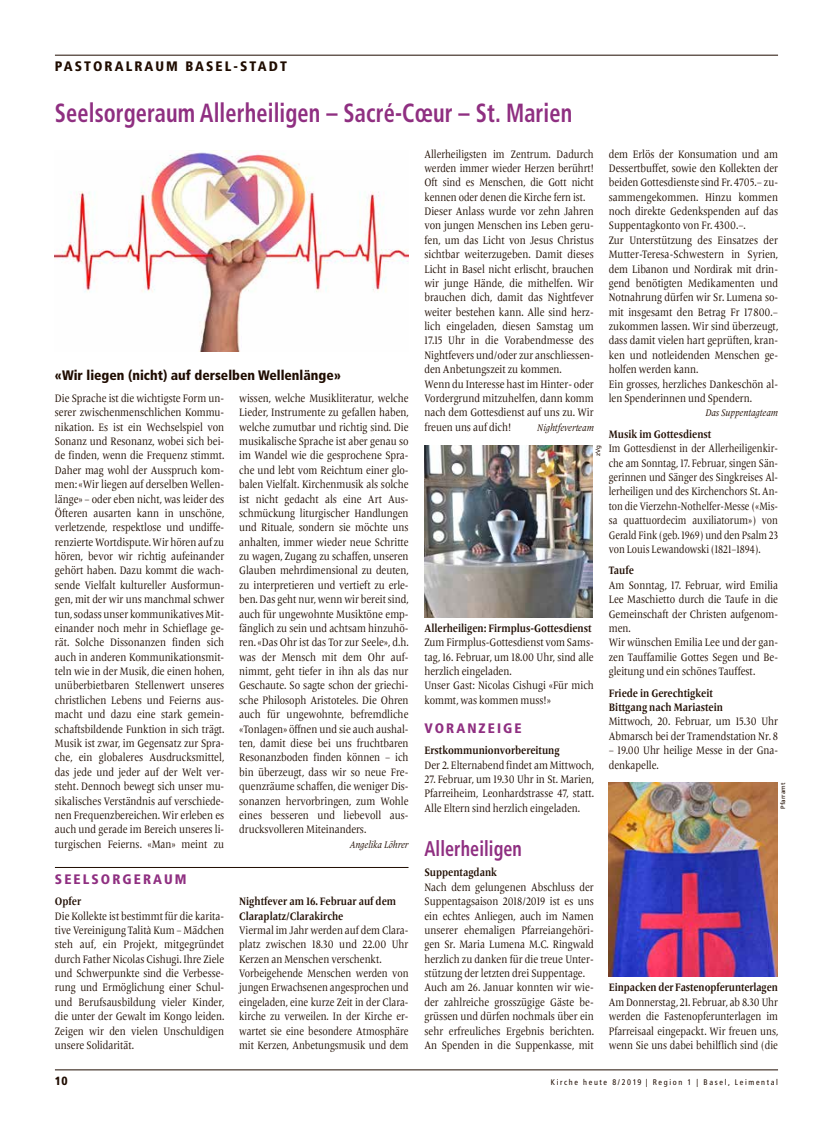
<style>
.page{position:relative;width:833px;height:1134px;background:#fff}
.page>*{position:absolute;margin:0;border:0;box-sizing:border-box;transform-origin:0 0}
.t1{font:700 condensed 26.25px "Frutiger";letter-spacing:.005em;color:#8f2f81;scale:.85 1}
.t2{font:700 condensed 21.25px "Frutiger";letter-spacing:.005em;color:#8f2f81;scale:.85 1}
.t3{font:900 condensed 13.75px "Frutiger";color:#1f0c00}
.t4{font:900 condensed 13.75px "Frutiger";letter-spacing:.15em;color:#1f0c00}
.t5{font:900 condensed 13.75px "Frutiger";letter-spacing:.15em;color:#8f2f81}
.t6{font:900 condensed 11.88px "Frutiger";color:#1f0c00}
.t7{font:11.25px/14.4px "Frutiger Serif LT Pro";color:#1f0c00;scale:.85 1}
.t8{font:11.25px/14.4px "Frutiger Serif LT Pro";color:#1f0c00;scale:.83 1}
.t9{font:11.25px/14.4px "Frutiger Serif LT Pro";color:#1f0c00;text-align:justify;scale:.82 1}
.t10{font:700 11.25px/14.4px "Frutiger Serif LT Pro";color:#1f0c00;scale:.85 1}
.t11{font:11.25px/14.4px "Frutiger Serif LT Pro";color:#1f0c00;text-align:justify;scale:.84 1}
.t12{font:700 11.25px "Frutiger Serif LT Pro";color:#1f0c00;scale:.84 1}
.t13{font:italic 10px "Frutiger Serif LT Pro";color:#1f0c00;scale:.85 1}
.t14{font:condensed 8.12px "Frutiger";letter-spacing:.2em;color:#1f0c00}
.t15{font:6.25px "Frutiger";color:#1f0c00}
</style>
<div class="page">
<hr style="left:55px;top:1070px;width:723px;height:1px;background:#1f0c00">
<hr style="left:55px;top:55px;width:723px;height:1px;background:#1f0c00">
<img style="left:55px;top:150px;width:353px;height:202px">
<hr style="left:55px;top:867px;width:353px;height:1px;background:#1f0c00">
<img style="left:424px;top:445px;width:168px;height:172px">
<img style="left:609px;top:783px;width:168px;height:194px">
<p class="t4" style="left:55px;top:58px;width:233px">PASTORALRAUM BASEL-STADT</p>
<h1 class="t1" style="left:55px;top:97px;width:610px">Seelsorgeraum Allerheiligen – Sacré-Cœur – St. Marien</h1>
<p class="t3" style="left:55px;top:367px;width:287px">«Wir liegen (nicht) auf derselben Wellenlänge»</p>
<p class="t7" style="left:55px;top:391px;width:201px;text-align:justify">Die Sprache ist die wichtigste Form un&shy;serer zwischenmenschlichen Kommu&shy;nikation. Es ist ein Wechselspiel von Sonanz und Resonanz, wobei sich bei&shy;de finden, wenn die Frequenz stimmt.<br>Daher mag wohl der Ausspruch kom&shy;men: «Wir liegen auf derselben Wellen&shy;länge» – oder eben nicht, was leider des Öfteren ausarten kann in unschöne, verletzende, respektlose und undiffe&shy;renzierte Wortdispute. Wir hören auf zu hören, bevor wir richtig aufeinander gehört haben. Dazu kommt die wach&shy;sende Vielfalt kultureller Ausformun&shy;gen, mit der wir uns manchmal schwer tun, sodass unser kommunikatives Mit&shy;einander noch mehr in Schieflage ge&shy;rät. Solche Dissonanzen finden sich auch in anderen Kommunikationsmit&shy;teln wie in der Musik, die einen hohen, unüberbietbaren Stellenwert unseres christlichen Lebens und Feierns aus&shy;macht und dazu eine stark gemein&shy;schaftsbildende Funktion in sich trägt.<br>Musik ist zwar, im Gegensatz zur Spra&shy;che, ein globaleres Ausdrucksmittel, das jede und jeder auf der Welt ver&shy;steht. Dennoch bewegt sich unser mu&shy;sikalisches Verständnis auf verschiede&shy;nen Frequenzbereichen. Wir erleben es auch und gerade im Bereich unseres li&shy;turgischen Feierns. «Man» meint zu</p>
<p class="t7" style="left:239px;top:391px;width:201px;text-align:justify">wissen, welche Musikliteratur, welche Lieder, Instrumente zu gefallen haben, welche zumutbar und richtig sind. Die musikalische Sprache ist aber genau so im Wandel wie die gesprochene Spra&shy;che und lebt vom Reichtum einer glo&shy;balen Vielfalt. Kirchenmusik als solche ist nicht gedacht als eine Art Aus&shy;schmückung liturgischer Handlungen und Rituale, sondern sie möchte uns anhalten, immer wieder neue Schritte zu wagen, Zugang zu schaffen, unseren Glauben mehrdimensional zu deuten, zu interpretieren und vertieft zu erle&shy;ben. Das geht nur, wenn wir bereit sind, auch für ungewohnte Musiktöne emp&shy;fänglich zu sein und achtsam hinzuhö&shy;ren. «Das Ohr ist das Tor zur Seele», d.h. was der Mensch mit dem Ohr auf&shy;nimmt, geht tiefer in ihn als das nur Geschaute. So sagte schon der griechi&shy;sche Philosoph Aristoteles. Die Ohren auch für ungewohnte, befremdliche «Tonlagen» öffnen und sie auch aushal&shy;ten, damit diese bei uns fruchtbaren Resonanzboden finden können – ich bin überzeugt, dass wir so neue Fre&shy;quenzräume schaffen, die weniger Dis&shy;sonanzen hervorbringen, zum Wohle eines besseren und liebevoll aus&shy;drucksvolleren Miteinanders.</p>
<p class="t13" style="left:350px;top:838px;width:71px">Angelika Löhrer</p>
<p class="t5" style="left:55px;top:870px;width:133px">SEELSORGERAUM</p>
<p class="t10" style="left:55px;top:894px;width:33px">Opfer</p>
<p class="t7" style="left:55px;top:909px;width:201px;text-align:justify">Die Kollekte ist bestimmt für die karita&shy;tive Vereinigung Talità Kum – Mädchen steh auf, ein Projekt, mitgegründet durch Father Nicolas Cishugi. Ihre Ziele und Schwerpunkte sind die Verbesse&shy;rung und Ermöglichung einer Schul&shy;und Berufsausbildung vieler Kinder, die unter der Gewalt im Kongo leiden.<br>Zeigen wir den vielen Unschuldigen unsere Solidarität.</p>
<p class="t10" style="left:239px;top:894px;width:186px">Nightfever am 16. Februar auf dem<br>Claraplatz/Clarakirche</p>
<p class="t7" style="left:239px;top:923px;width:201px">Viermal im Jahr werden auf dem Clara&shy;platz zwischen 18.30 und 22.00 Uhr Kerzen an Menschen verschenkt.<br>Vorbeigehende Menschen werden von jungen Erwachsenen angesprochen und eingeladen, eine kurze Zeit in der Clara&shy;kirche zu verweilen. In der Kirche er&shy;wartet sie eine besondere Atmosphäre mit Kerzen, Anbetungsmusik und dem</p>
<p class="t8" style="left:424px;top:147px;width:205px">Allerheiligsten im Zentrum. Dadurch werden immer wieder Herzen berührt!<br>Oft sind es Menschen, die Gott nicht kennen oder denen die Kirche fern ist.<br>Dieser Anlass wurde vor zehn Jahren von jungen Menschen ins Leben geru&shy;fen, um das Licht von Jesus Christus sichtbar weiterzugeben. Damit dieses Licht in Basel nicht erlischt, brauchen wir junge Hände, die mithelfen. Wir brauchen dich, damit das Nightfever weiter bestehen kann. Alle sind herz&shy;lich eingeladen, diesen Samstag um 17.15 Uhr in die Vorabendmesse des Nightfevers und/oder zur anschliessen&shy;den Anbetungszeit zu kommen.<br>Wenn du Interesse hast im Hinter- oder Vordergrund mitzuhelfen, dann komm nach dem Gottesdienst auf uns zu. Wir freuen uns auf dich!</p>
<p class="t7" style="left:609px;top:147px;width:201px">dem Erlös der Konsumation und am Dessertbuffet, sowie den Kollekten der beiden Gottesdienste sind Fr. 4705.– zu&shy;sammengekommen. Hinzu kommen noch direkte Gedenkspenden auf das Suppentagkonto von Fr. 4300.–.<br>Zur Unterstützung des Einsatzes der Mutter-Teresa-Schwestern in Syrien, dem Libanon und Nordirak mit drin&shy;gend benötigten Medikamenten und Notnahrung dürfen wir Sr. Lumena so&shy;mit insgesamt den Betrag Fr 17800.– zukommen lassen. Wir sind überzeugt, dass damit vielen hart geprüften, kran&shy;ken und notleidenden Menschen ge&shy;holfen werden kann.<br>Ein grosses, herzliches Dankeschön al&shy;len Spenderinnen und Spendern.</p>
<p class="t13" style="left:705px;top:407px;width:87px">Das Suppentagteam</p>
<p class="t10" style="left:609px;top:427px;width:122px">Musik im Gottesdienst</p>
<p class="t9" style="left:609px;top:441px;width:208px">Im Gottesdienst in der Allerheiligenkir&shy;che am Sonntag, 17. Februar, singen Sän&shy;gerinnen und Sänger des Singkreises Al&shy;lerheiligen und des Kirchenchors St. An&shy;ton die Vierzehn-Nothelfer-Messe («Mis&shy;sa quattuordecim auxiliatorum») von Gerald Fink (geb. 1969) und den Psalm 23 von Louis Lewandowski (1821–1894).</p>
<p class="t10" style="left:609px;top:564px;width:31px">Taufe</p>
<p class="t7" style="left:609px;top:578px;width:201px">Am Sonntag, 17. Februar, wird Emilia<br>Lee Maschietto durch die Taufe in die<br>Gemeinschaft der Christen aufgenom&shy;men.<br>Wir wünschen Emilia Lee und der gan&shy;zen Tauffamilie Gottes Segen und Be&shy;gleitung und ein schönes Tauffest.</p>
<p class="t10" style="left:609px;top:686px;width:136px">Friede in Gerechtigkeit<br>Bittgang nach Mariastein</p>
<p class="t7" style="left:609px;top:715px;width:201px">Mittwoch, 20. Februar, um 15.30 Uhr<br>Abmarsch bei der Tramendstation Nr. 8</p>
<p class="t7" style="left:609px;top:743px;width:201px">– 19.00 Uhr heilige Messe in der Gna&shy;denkapelle.</p>
<p class="t13" style="left:537px;top:421px;width:68px">Nightfeverteam</p>
<p class="t15" style="left:594px;top:456px;width:13px;rotate:-90deg">zVg</p>
<p class="t10" style="left:424px;top:621px;width:198px">Allerheiligen: Firmplus-Gottesdienst</p>
<p class="t7" style="left:424px;top:635px;width:201px">Zum Firmplus-Gottesdienst vom Sams&shy;tag, 16. Februar, um 18.00 Uhr, sind alle herzlich eingeladen.<br>Unser Gast: Nicolas Cishugi «Für mich kommt, was kommen muss!»</p>
<p class="t5" style="left:424px;top:719px;width:99px">VORANZEIGE</p>
<p class="t10" style="left:424px;top:743px;width:160px">Erstkommunionvorbereitung</p>
<p class="t7" style="left:424px;top:758px;width:201px">Der 2. Elternabend findet am Mittwoch,</p>
<p class="t7" style="left:424px;top:772px;width:201px;text-align:justify">27. Februar, um 19.30 Uhr in St. Marien, Pfarreiheim, Leonhardstrasse 47, statt.<br>Alle Eltern sind herzlich eingeladen.</p>
<h2 class="t2" style="left:424px;top:836px;width:116px">Allerheiligen</h2>
<p class="t10" style="left:424px;top:865px;width:87px">Suppentagdank</p>
<p class="t7" style="left:424px;top:880px;width:201px">Nach dem gelungenen Abschluss der Suppentagsaison 2018/2019 ist es uns ein echtes Anliegen, auch im Namen unserer ehemaligen Pfarreiangehöri&shy;gen Sr. Maria Lumena M.C. Ringwald herzlich zu danken für die treue Unter&shy;stützung der letzten drei Suppentage.<br>Auch am 26. Januar konnten wir wie&shy;der zahlreiche grosszügige Gäste be&shy;grüssen und dürfen nochmals über ein sehr erfreuliches Ergebnis berichten.<br>An Spenden in die Suppenkasse, mit</p>
<p class="t15" style="left:779px;top:809px;width:27px;rotate:-90deg">Pfarramt</p>
<p class="t12" style="left:609px;top:981px;width:203px">Einpacken der Fastenopferunterlagen</p>
<p class="t11" style="left:609px;top:995px;width:203px">Am Donnerstag, 21. Februar, ab 8.30 Uhr werden die Fastenopferunterlagen im Pfarreisaal eingepackt. Wir freuen uns, wenn Sie uns dabei behilflich sind (die</p>
<p class="t6" style="left:55px;top:1074px;width:14px">10</p>
<p class="t14" style="left:551px;top:1077px;width:229px">Kirche heute 8/2019 | Region 1 | Basel, Leimental</p>
</div>
